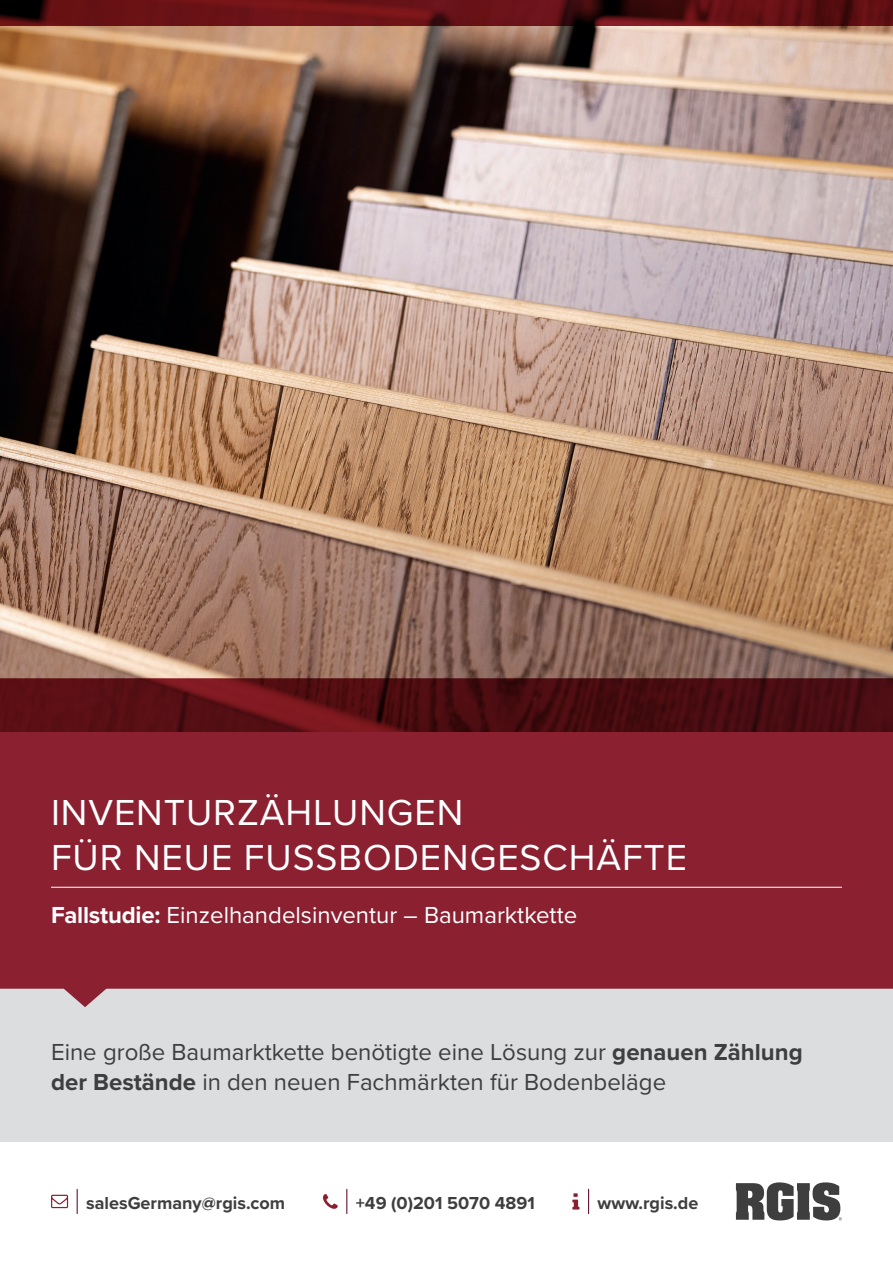
<style>
.page{position:relative;width:893px;height:1263px;background:#fff}
.page>*{position:absolute;margin:0;border:0;box-sizing:border-box;transform-origin:0 0}
.t1{font:37.5px/45px "Proxima Nova";letter-spacing:.025em;color:#fff}
.t2{font:24px/30px "Proxima Nova";color:#3e3e3f}
.t3{font:24px "Proxima Nova";color:#fff}
.t4{font:700 18px "Proxima Nova";color:#3e3e3f}
.s1{font-weight:700}
</style>
<div class="page">
<svg style="left:588px;top:1189px;width:1px;height:24px"></svg>
<svg style="left:572px;top:1193px;width:7px;height:16px"></svg>
<svg style="left:77px;top:1189px;width:1px;height:24px"></svg>
<svg style="left:51px;top:1195px;width:17px;height:13px"></svg>
<svg style="left:346px;top:1189px;width:1px;height:24px"></svg>
<svg style="left:323px;top:1194px;width:15px;height:15px"></svg>
<svg style="left:736px;top:1182px;width:106px;height:38px"></svg>
<div style="left:0;top:989px;width:893px;height:153px;background:#dcdddf"></div>
<svg style="left:0;top:731px;width:893px;height:276px;background:#902c3c"></svg>
<hr style="left:51px;top:887px;width:791px;height:1px;background:#fff">
<img style="left:0;top:26px;width:893px;height:705px">
<svg style="left:0;top:0;width:893px;height:26px;background:#5d1013"></svg>
<h1 class="t1" style="left:51px;top:788px;width:638px">INVENTURZÄHLUNGEN<br>FÜR NEUE FUSSBODENGESCHÄFTE</h1>
<p class="t3" style="left:51px;top:897px;width:528px"><span class="s1">Fallstudie:</span> Einzelhandelsinventur – Baumarktkette</p>
<p class="t2" style="left:51px;top:1036px;width:753px">Eine große Baumarktkette benötigte eine Lösung zur <span class="s1">genauen Zählung der Bestände</span> in den neuen Fachmärkten für Bodenbeläge</p>
<p class="t4" style="left:86px;top:1189px;width:201px">salesGermany@rgis.com</p>
<p class="t4" style="left:356px;top:1189px;width:180px">+49 (0)201 5070 4891</p>
<p class="t4" style="left:598px;top:1189px;width:102px">www.rgis.de</p>
</div>
